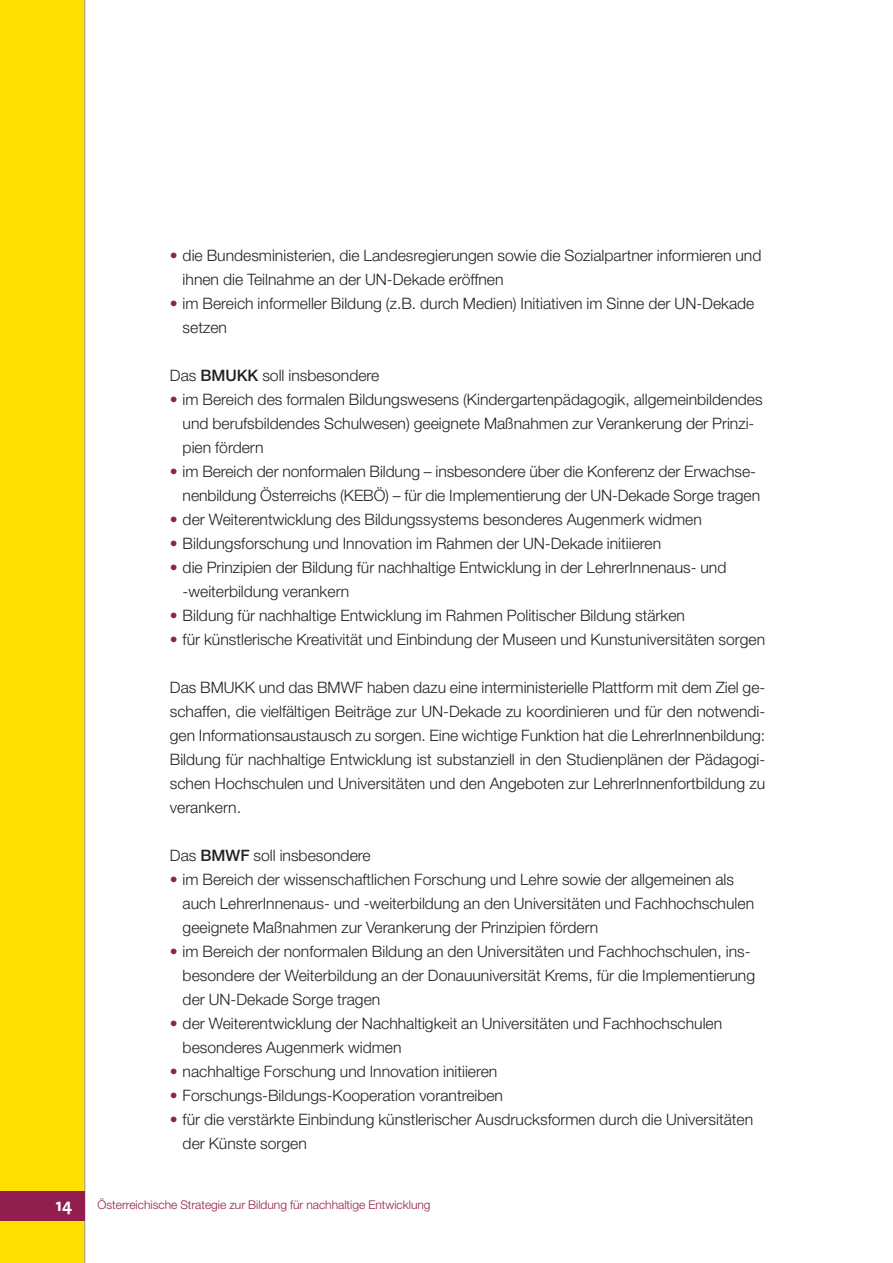
<style>
.page{position:relative;width:893px;height:1263px;background:#fff}
.page>*{position:absolute;margin:0;border:0;box-sizing:border-box;transform-origin:0 0}
.t1{font:700 18px "The Sans";color:#fff}
.t2{font:300 15.75px/24px "Helvetica Neue LT Std";color:#20231e}
.t3{font:300 12px "Helvetica Neue LT Std";color:#921e4f}
.s1{color:#921e4f}
.s2{font-weight:500}
</style>
<div class="page">
<div style="left:0;top:0;width:85px;height:1263px;background:#fedf00"></div>
<hr style="left:84px;top:0;width:1px;height:1263px;background:#949c9d">
<div style="left:0;top:1191px;width:85px;height:29px;background:#921e4f"></div>
<p class="t1" style="left:56px;top:1195px;width:18px">14</p>
<p class="t2" style="left:183px;top:246px;width:580px;text-indent:-13px"><span class="s1">•</span> die Bundesministerien, die Landesregierungen sowie die Sozialpartner informieren und ihnen die Teilnahme an der UN-Dekade eröffnen</p>
<p class="t2" style="left:183px;top:294px;width:573px;text-indent:-13px"><span class="s1">•</span> im Bereich informeller Bildung (z.B. durch Medien) Initiativen im Sinne der UN-Dekade setzen</p>
<p class="t2" style="left:170px;top:366px;width:211px">Das <span class="s2">BMUKK</span> soll insbesondere</p>
<p class="t2" style="left:183px;top:390px;width:581px;text-indent:-13px"><span class="s1">•</span> im Bereich des formalen Bildungswesens (Kindergartenpädagogik, allgemeinbildendes und berufsbildendes Schulwesen) geeignete Maßnahmen zur Verankerung der Prinzi&shy;pien fördern</p>
<p class="t2" style="left:170px;top:462px;width:592px;text-align:right"><span class="s1">•</span> im Bereich der nonformalen Bildung – insbesondere über die Konferenz der Erwachse&shy;nenbildung Österreichs (KEBÖ) – für die Implementierung der UN-Dekade Sorge tragen</p>
<p class="t2" style="left:170px;top:510px;width:533px"><span class="s1">•</span> der Weiterentwicklung des Bildungssystems besonderes Augenmerk widmen</p>
<p class="t2" style="left:170px;top:534px;width:493px"><span class="s1">•</span> Bildungsforschung und Innovation im Rahmen der UN-Dekade initiieren</p>
<p class="t2" style="left:183px;top:558px;width:545px;text-indent:-13px"><span class="s1">•</span> die Prinzipien der Bildung für nachhaltige Entwicklung in der LehrerInnenaus- und -weiterbildung verankern</p>
<p class="t2" style="left:170px;top:606px;width:516px"><span class="s1">•</span> Bildung für nachhaltige Entwicklung im Rahmen Politischer Bildung stärken</p>
<p class="t2" style="left:170px;top:630px;width:597px"><span class="s1">•</span> für künstlerische Kreativität und Einbindung der Museen und Kunstuniversitäten sorgen</p>
<p class="t2" style="left:170px;top:678px;width:597px;text-align:justify">Das BMUKK und das BMWF haben dazu eine interministerielle Plattform mit dem Ziel ge&shy;schaffen, die vielfältigen Beiträge zur UN-Dekade zu koordinieren und für den notwendi&shy;gen Informationsaustausch zu sorgen. Eine wichtige Funktion hat die LehrerInnenbildung:<br>Bildung für nachhaltige Entwicklung ist substanziell in den Studienplänen der Pädagogi&shy;schen Hochschulen und Universitäten und den Angeboten zur LehrerInnenfortbildung zu verankern.</p>
<p class="t2" style="left:170px;top:846px;width:202px">Das <span class="s2">BMWF</span> soll insbesondere</p>
<p class="t2" style="left:183px;top:870px;width:573px;text-indent:-13px"><span class="s1">•</span> im Bereich der wissenschaftlichen Forschung und Lehre sowie der allgemeinen als auch LehrerInnenaus- und -weiterbildung an den Universitäten und Fachhochschulen geeignete Maßnahmen zur Verankerung der Prinzipien fördern</p>
<p class="t2" style="left:183px;top:942px;width:574px;text-indent:-13px"><span class="s1">•</span> im Bereich der nonformalen Bildung an den Universitäten und Fachhochschulen, ins&shy;besondere der Weiterbildung an der Donauuniversität Krems, für die Implementierung der UN-Dekade Sorge tragen</p>
<p class="t2" style="left:183px;top:1014px;width:541px;text-indent:-13px"><span class="s1">•</span> der Weiterentwicklung der Nachhaltigkeit an Universitäten und Fachhochschulen besonderes Augenmerk widmen</p>
<p class="t2" style="left:170px;top:1062px;width:329px"><span class="s1">•</span> nachhaltige Forschung und Innovation initiieren</p>
<p class="t2" style="left:170px;top:1086px;width:335px"><span class="s1">•</span> Forschungs-Bildungs-Kooperation vorantreiben</p>
<p class="t2" style="left:183px;top:1110px;width:572px;text-indent:-13px"><span class="s1">•</span> für die verstärkte Einbindung künstlerischer Ausdrucksformen durch die Universitäten der Künste sorgen</p>
<p class="t3" style="left:98px;top:1201px;width:334px">Österreichische Strategie zur Bildung für nachhaltige Entwicklung</p>
</div>
